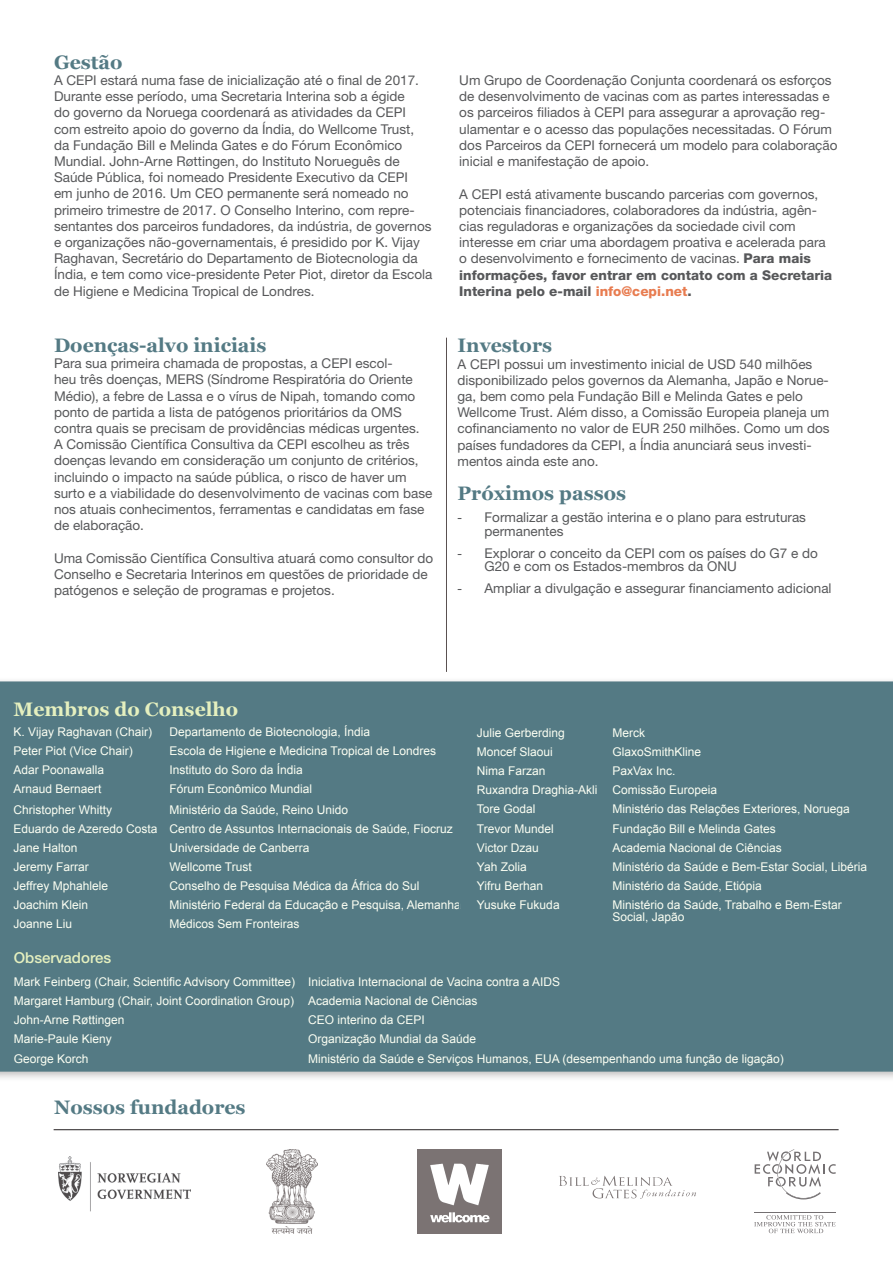
<style>
.page{position:relative;width:893px;height:1263px;background:#fff}
.page>*{position:absolute;margin:0;border:0;box-sizing:border-box;transform-origin:0 0}
.t1{font:700 19.5px "Georgia";color:#547a84}
.t2{font:700 19.5px "Georgia";color:#e5f0bf}
.t3{font:500 15px "Helvetica Neue LT Pro";color:#e5f0bf}
.t4{font:13.5px/16.2px "Helvetica Neue";color:#57585a}
.t5{font:12px/12px "Arial";color:#fcfff3}
.s1{font-weight:800}
.s2{font-weight:800;color:#e87c50}
.s3{font-family:"Arial"}
</style>
<div class="page">
<div style="left:0;top:676px;width:893px;height:406px;background:#231f20;opacity:.3"></div>
<div style="left:0;top:681px;width:893px;height:390px;background:#547a84"></div>
<div style="left:7px;top:694px;width:453px;height:248px;background:#547a84"></div>
<div style="left:8px;top:695px;width:459px;height:27px;background:#547a84"></div>
<svg style="left:460px;top:722px;width:7px;height:210px"></svg>
<div style="left:6px;top:693px;width:454px;height:250px;border:2px solid #547a84"></div>
<hr style="left:446px;top:338px;width:1px;height:334px;background:#5a5151">
<hr style="left:54px;top:1129px;width:785px;height:1px;background:#231f20">
<img style="left:58px;top:1157px;width:132px;height:55px">
<img style="left:267px;top:1149px;width:50px;height:84px">
<img style="left:418px;top:1149px;width:84px;height:84px">
<hr style="left:755px;top:1212px;width:81px;height:1px;background:#514c4e">
<svg style="left:754px;top:1215px;width:82px;height:18px"></svg>
<svg style="left:755px;top:1149px;width:81px;height:50px"></svg>
<svg style="left:559px;top:1176px;width:137px;height:23px"></svg>
<div style="left:471px;top:722px;width:411px;height:224px;background:#547a84"></div>
<p class="t1" style="left:54px;top:49px;width:70px">Gestão</p>
<p class="t4" style="left:54px;top:72px;width:380px">A CEPI estará numa fase de inicialização até o final de 2017.<br>Durante esse período, uma Secretaria Interina sob a égide<br>do governo da Noruega coordenará as atividades da CEPI com estreito apoio do governo da Índia, do Wellcome Trust, da Fundação Bill e Melinda Gates e do Fórum Econômico Mundial. John-Arne Røttingen, do Instituto Norueguês de Saúde Pública, foi nomeado Presidente Executivo da CEPI<br>em junho de 2016. Um CEO permanente será nomeado no primeiro trimestre de 2017. O Conselho Interino, com repre&shy;sentantes dos parceiros fundadores, da indústria, de governos e organizações não-governamentais, é presidido por K. Vijay Raghavan, Secretário do Departamento de Biotecnologia da Índia, e tem como vice-presidente Peter Piot, diretor da Escola de Higiene e Medicina Tropical de Londres.</p>
<p class="t1" style="left:54px;top:333px;width:214px">Doenças-alvo iniciais</p>
<p class="t4" style="left:54px;top:355px;width:380px">Para sua primeira chamada de propostas, a CEPI escol-<br>heu três doenças, MERS (Síndrome Respiratória do Oriente Médio), a febre de Lassa e o vírus de Nipah, tomando como ponto de partida a lista de patógenos prioritários da OMS contra quais se precisam de providências médicas urgentes.<br>A Comissão Científica Consultiva da CEPI escolheu as três doenças levando em consideração um conjunto de critérios, incluindo o impacto na saúde pública, o risco de haver um surto e a viabilidade do desenvolvimento de vacinas com base nos atuais conhecimentos, ferramentas e candidatas em fase de elaboração.</p>
<p class="t4" style="left:54px;top:549px;width:381px">Uma Comissão Científica Consultiva atuará como consultor do<br>Conselho e Secretaria Interinos em questões de prioridade de patógenos e seleção de programas e projetos.</p>
<p class="t4" style="left:459px;top:72px;width:380px">Um Grupo de Coordenação Conjunta coordenará os esforços de desenvolvimento de vacinas com as partes interessadas e os parceiros filiados à CEPI para assegurar a aprovação reg&shy;ulamentar e o acesso das populações necessitadas. O Fórum dos Parceiros da CEPI fornecerá um modelo para colaboração inicial e manifestação de apoio.</p>
<p class="t4" style="left:459px;top:185px;width:374px">A CEPI está ativamente buscando parcerias com governos, potenciais financiadores, colaboradores da indústria, agên&shy;cias reguladoras e organizações da sociedade civil com interesse em criar uma abordagem proativa e acelerada para o desenvolvimento e fornecimento de vacinas. <span class="s1">Para mais informações, favor entrar em contato com a Secretaria Interina pelo e-mail</span> <span class="s2">info@cepi.net</span><span class="s1">.</span></p>
<p class="t1" style="left:457px;top:333px;width:96px">Investors</p>
<p class="t4" style="left:457px;top:355px;width:374px">A CEPI possui um investimento inicial de USD 540 milhões disponibilizado pelos governos da Alemanha, Japão e Norue&shy;ga, bem como pela Fundação Bill e Melinda Gates e pelo Wellcome Trust. Além disso, a Comissão Europeia planeja um cofinanciamento no valor de EUR 250 milhões. Como um dos países fundadores da CEPI, a Índia anunciará seus investi&shy;mentos ainda este ano.</p>
<p class="t1" style="left:457px;top:481px;width:170px">Próximos passos</p>
<p class="t4" style="left:484px;top:511px;width:323px;line-height:13.5px;text-indent:-27px"><span class="s3">-</span> Formalizar a gestão interina e o plano para estruturas permanentes</p>
<p class="t4" style="left:484px;top:546px;width:335px;line-height:13.5px;text-indent:-27px"><span class="s3">-</span> Explorar o conceito da CEPI com os países do G7 e do<br>G20 e com os Estados-membros da ONU</p>
<p class="t4" style="left:457px;top:580px;width:376px"><span class="s3">-</span> Ampliar a divulgação e assegurar financiamento adicional</p>
<p class="t2" style="left:14px;top:696px;width:226px">Membros do Conselho</p>
<p class="t5" style="left:14px;top:726px;width:140px">K. Vijay Raghavan (Chair)</p>
<p class="t5" style="left:169px;top:726px;width:202px">Departamento de Biotecnologia, Índia</p>
<p class="t5" style="left:14px;top:745px;width:121px">Peter Piot (Vice Chair)</p>
<p class="t5" style="left:169px;top:745px;width:268px">Escola de Higiene e Medicina Tropical de Londres</p>
<p class="t5" style="left:14px;top:764px;width:92px">Adar Poonawalla</p>
<p class="t5" style="left:169px;top:764px;width:135px">Instituto do Soro da Índia</p>
<p class="t5" style="left:14px;top:783px;width:90px">Arnaud Bernaert</p>
<p class="t5" style="left:169px;top:783px;width:144px">Fórum Econômico Mundial</p>
<p class="t5" style="left:14px;top:803px;width:100px">Christopher Whitty</p>
<p class="t5" style="left:169px;top:803px;width:180px">Ministério da Saúde, Reino Unido</p>
<p class="t5" style="left:14px;top:823px;width:145px">Eduardo de Azeredo Costa</p>
<p class="t5" style="left:169px;top:823px;width:285px">Centro de Assuntos Internacionais de Saúde, Fiocruz</p>
<p class="t5" style="left:14px;top:842px;width:66px">Jane Halton</p>
<p class="t5" style="left:169px;top:842px;width:142px">Universidade de Canberra</p>
<p class="t5" style="left:14px;top:861px;width:77px">Jeremy Farrar</p>
<p class="t5" style="left:169px;top:861px;width:84px">Wellcome Trust</p>
<p class="t5" style="left:14px;top:880px;width:96px">Jeffrey Mphahlele</p>
<p class="t5" style="left:169px;top:880px;width:252px">Conselho de Pesquisa Médica da África do Sul</p>
<p class="t5" style="left:14px;top:899px;width:76px">Joachim Klein</p>
<p class="t5" style="left:169px;top:899px;width:293px">Ministério Federal da Educação e Pesquisa, Alemanha</p>
<p class="t5" style="left:14px;top:918px;width:60px">Joanne Liu</p>
<p class="t5" style="left:169px;top:918px;width:132px">Médicos Sem Fronteiras</p>
<p class="t5" style="left:477px;top:726px;width:90px">Julie Gerberding</p>
<p class="t5" style="left:612px;top:726px;width:34px">Merck</p>
<p class="t5" style="left:477px;top:745px;width:78px">Moncef Slaoui</p>
<p class="t5" style="left:612px;top:745px;width:90px">GlaxoSmithKline</p>
<p class="t5" style="left:477px;top:764px;width:70px">Nima Farzan</p>
<p class="t5" style="left:612px;top:764px;width:65px">PaxVax Inc.</p>
<p class="t5" style="left:477px;top:783px;width:122px">Ruxandra Draghia-Akli</p>
<p class="t5" style="left:612px;top:783px;width:106px">Comissão Europeia</p>
<p class="t5" style="left:477px;top:802px;width:60px">Tore Godal</p>
<p class="t5" style="left:612px;top:802px;width:239px">Ministério das Relações Exteriores, Noruega</p>
<p class="t5" style="left:477px;top:823px;width:78px">Trevor Mundel</p>
<p class="t5" style="left:612px;top:823px;width:165px">Fundação Bill e Melinda Gates</p>
<p class="t5" style="left:477px;top:842px;width:63px">Victor Dzau</p>
<p class="t5" style="left:612px;top:842px;width:171px">Academia Nacional de Ciências</p>
<p class="t5" style="left:477px;top:861px;width:51px">Yah Zolia</p>
<p class="t5" style="left:612px;top:861px;width:256px">Ministério da Saúde e Bem-Estar Social, Libéria</p>
<p class="t5" style="left:477px;top:880px;width:68px">Yifru Berhan</p>
<p class="t5" style="left:612px;top:880px;width:151px">Ministério da Saúde, Etiópia</p>
<p class="t5" style="left:477px;top:899px;width:84px">Yusuke Fukuda</p>
<p class="t5" style="left:612px;top:899px;width:231px">Ministério da Saúde, Trabalho e Bem-Estar<br>Social, Japão</p>
<p class="t3" style="left:14px;top:948px;width:99px">Observadores</p>
<p class="t5" style="left:14px;top:976px;width:283px">Mark Feinberg (Chair, Scientific Advisory Committee)</p>
<p class="t5" style="left:308px;top:976px;width:253px">Iniciativa Internacional de Vacina contra a AIDS</p>
<p class="t5" style="left:14px;top:995px;width:282px">Margaret Hamburg (Chair, Joint Coordination Group)</p>
<p class="t5" style="left:308px;top:995px;width:171px">Academia Nacional de Ciências</p>
<p class="t5" style="left:14px;top:1014px;width:112px">John-Arne Røttingen</p>
<p class="t5" style="left:308px;top:1014px;width:118px">CEO interino da CEPI</p>
<p class="t5" style="left:14px;top:1033px;width:100px">Marie-Paule Kieny</p>
<p class="t5" style="left:308px;top:1033px;width:170px">Organização Mundial da Saúde</p>
<p class="t5" style="left:14px;top:1053px;width:76px">George Korch</p>
<p class="t5" style="left:308px;top:1053px;width:477px">Ministério da Saúde e Serviços Humanos, EUA (desempenhando uma função de ligação)</p>
<p class="t1" style="left:54px;top:1095px;width:193px">Nossos fundadores</p>
</div>
